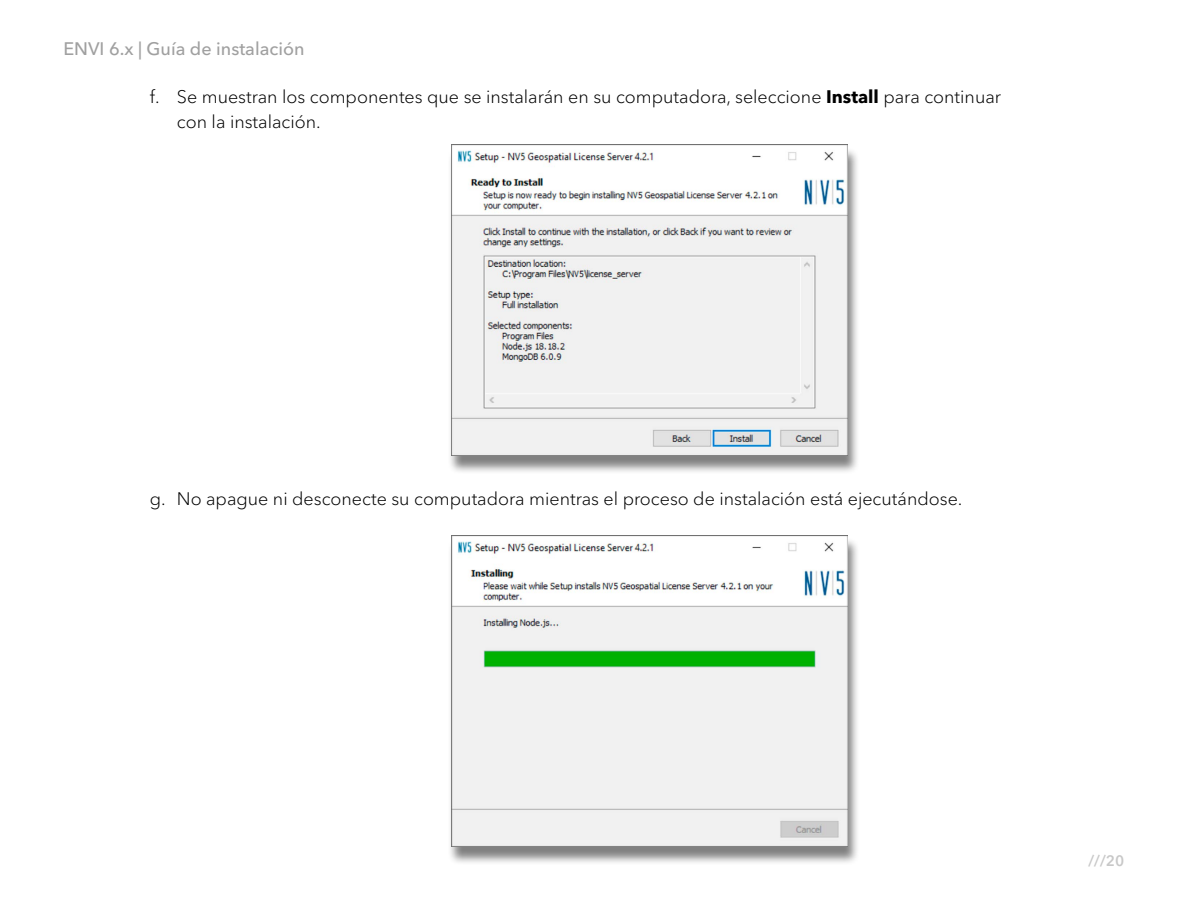
<style>
.page{position:relative;width:1188px;height:918px;background:#fff}
.page>*{position:absolute;margin:0;border:0;box-sizing:border-box;transform-origin:0 0}
.t1{font:300 18px/25.5px "Avenir Next Cyr";color:#000}
.t2{font:500 18px "Avenir Next Cyr";color:#a0a0a0}
.t3{font:600 15px "Avenir Next Cyr";color:#c8c8c8}
.s1{font-weight:700}
</style>
<div class="page">
<div style="left:448px;top:147px;width:412px;height:327px;background:#000;opacity:.5"></div>
<img style="left:452px;top:145px;width:396px;height:311px">
<div style="left:448px;top:538px;width:412px;height:327px;background:#000;opacity:.5"></div>
<img style="left:452px;top:535px;width:396px;height:311px">
<p class="t2" style="left:63px;top:38px;width:243px">ENVI 6.x | Guía de instalación</p>
<p class="t1" style="left:177px;top:84px;width:826px;text-indent:-27px">f. Se muestran los componentes que se instalarán en su computadora, seleccione <span class="s1">Install</span> para continuar con la instalación.</p>
<p class="t1" style="left:150px;top:486px;width:814px">g. No apague ni desconecte su computadora mientras el proceso de instalación está ejecutándose.</p>
<p class="t3" style="left:1088px;top:851px;width:37px">///20</p>
</div>
